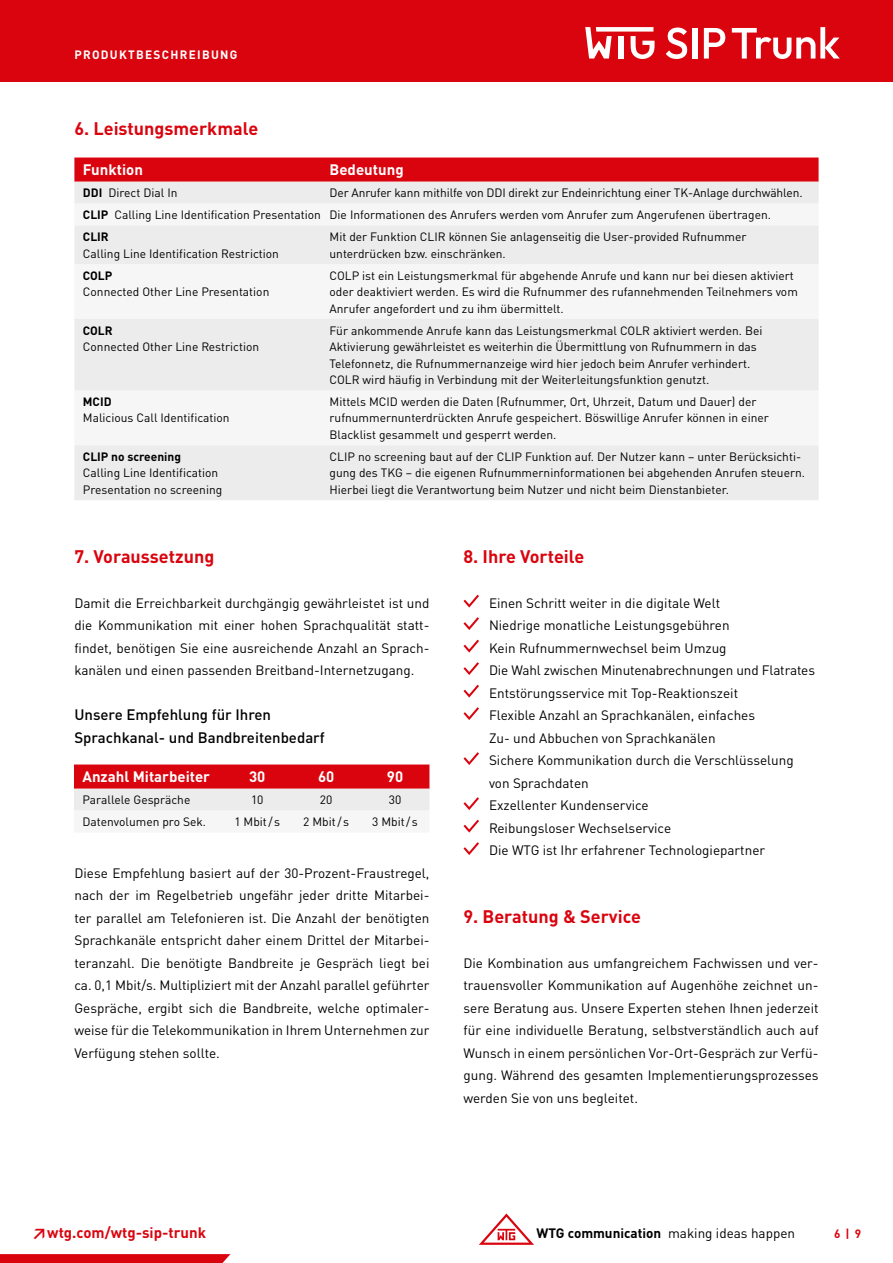
<style>
.page{position:relative;width:893px;height:1263px;background:#fff}
.page>*{position:absolute;margin:0;border:0;box-sizing:border-box;transform-origin:0 0}
.t1{font:700 18px "DINOT";color:#da040e}
.t2{font:500 15px/22.5px "DINOT";color:#000}
.t3{font:700 15px "DINOT";color:#fff}
.t4{font:700 15px "DINOT";color:#da040e}
.t5{font:13.5px/22.5px "DINOT";color:#000}
.t6{font:12px/16.5px "DINOT";color:#000}
.t7{font:700 12px "DINOT";color:#000}
.t8{font:700 12px "DINOT";letter-spacing:.11em;color:#fff}
.t9{font:700 12px "DINOT";color:#da040e}
.s1{font-weight:700}
</style>
<div class="page">
<svg style="left:479px;top:1213px;width:55px;height:32px"></svg>
<svg style="left:0;top:1254px;width:230px;height:9px;background:#db0a14"></svg>
<div style="left:0;top:0;width:893px;height:81px;background:#da040e"></div>
<div style="left:618px;top:36px;width:5px;height:23px;background:#fff"></div>
<div style="left:596px;top:27px;width:57px;height:5px;background:#fff"></div>
<svg style="left:631px;top:36px;width:23px;height:23px"></svg>
<svg style="left:585px;top:27px;width:27px;height:32px"></svg>
<svg style="left:666px;top:28px;width:21px;height:31px"></svg>
<div style="left:692px;top:28px;width:5px;height:31px;background:#fff"></div>
<svg style="left:704px;top:28px;width:21px;height:31px"></svg>
<svg style="left:732px;top:27px;width:108px;height:32px"></svg>
<svg style="left:74px;top:158px;width:745px;height:46px;background:#e3757a"></svg>
<svg style="left:75px;top:225px;width:743px;height:1px"></svg>
<svg style="left:74px;top:226px;width:745px;height:274px;fill:#ececec"></svg>
<svg style="left:463px;top:595px;width:16px;height:12px"></svg>
<svg style="left:463px;top:617px;width:16px;height:13px"></svg>
<svg style="left:463px;top:640px;width:16px;height:12px"></svg>
<svg style="left:463px;top:662px;width:16px;height:13px"></svg>
<svg style="left:463px;top:685px;width:16px;height:12px"></svg>
<svg style="left:463px;top:707px;width:16px;height:13px"></svg>
<svg style="left:463px;top:752px;width:16px;height:13px"></svg>
<svg style="left:463px;top:797px;width:16px;height:13px"></svg>
<svg style="left:463px;top:820px;width:16px;height:12px"></svg>
<svg style="left:463px;top:842px;width:16px;height:13px"></svg>
<svg style="left:74px;top:764px;width:355px;height:47px;background:#e3757a"></svg>
<p class="t8" style="left:74px;top:46px;width:165px">PRODUKTBESCHREIBUNG</p>
<h1 class="t1" style="left:74px;top:117px;width:185px">6. Leistungsmerkmale</h1>
<p class="t3" style="left:83px;top:160px;width:62px">Funktion</p>
<p class="t3" style="left:330px;top:160px;width:76px">Bedeutung</p>
<p class="t6" style="left:83px;top:184px;width:96px"><span class="s1">DDI</span> Direct Dial In</p>
<p class="t6" style="left:83px;top:182px;width:721px;line-height:21.9px;text-indent:247px">Der Anrufer kann mithilfe von DDI direkt zur Endeinrichtung einer TK-Anlage durchwählen.<br><span class="s1">CLIP</span> Calling Line Identification Presentation Die Informationen des Anrufers werden vom Anrufer zum Angerufenen übertragen.<br><span class="s1">CLIR</span></p>
<p class="t6" style="left:83px;top:245px;width:198px">Calling Line Identification Restriction</p>
<p class="t6" style="left:330px;top:228px;width:418px">Mit der Funktion CLIR können Sie anlagenseitig die User-provided Rufnummer unterdrücken bzw. einschränken.</p>
<p class="t7" style="left:83px;top:267px;width:31px">COLP</p>
<p class="t6" style="left:83px;top:283px;width:188px">Connected Other Line Presentation</p>
<p class="t6" style="left:330px;top:267px;width:470px">COLP ist ein Leistungsmerkmal für abgehende Anrufe und kann nur bei diesen aktiviert oder deaktiviert werden. Es wird die Rufnummer des rufannehmenden Teilnehmers vom<br>Anrufer angefordert und zu ihm übermittelt.</p>
<p class="t7" style="left:83px;top:322px;width:31px">COLR</p>
<p class="t6" style="left:83px;top:338px;width:178px">Connected Other Line Restriction</p>
<p class="t6" style="left:330px;top:322px;width:434px">Für ankommende Anrufe kann das Leistungsmerkmal COLR aktiviert werden. Bei Aktivierung gewährleistet es weiterhin die Übermittlung von Rufnummern in das Telefonnetz, die Rufnummernanzeige wird hier jedoch beim Anrufer verhindert.<br>COLR wird häufig in Verbindung mit der Weiterleitungsfunktion genutzt.</p>
<p class="t7" style="left:83px;top:394px;width:30px">MCID</p>
<p class="t6" style="left:83px;top:410px;width:148px">Malicious Call Identification</p>
<p class="t6" style="left:330px;top:393px;width:441px">Mittels MCID werden die Daten (Rufnummer, Ort, Uhrzeit, Datum und Dauer) der rufnummernunterdrückten Anrufe gespeichert. Böswillige Anrufer können in einer<br>Blacklist gesammelt und gesperrt werden.</p>
<p class="t7" style="left:83px;top:449px;width:100px">CLIP no screening</p>
<p class="t6" style="left:83px;top:465px;width:141px">Calling Line Identification<br>Presentation no screening</p>
<p class="t6" style="left:330px;top:448px;width:477px">CLIP no screening baut auf der CLIP Funktion auf. Der Nutzer kann – unter Berücksichti&shy;gung des TKG – die eigenen Rufnummerninformationen bei abgehenden Anrufen steuern.<br>Hierbei liegt die Verantwortung beim Nutzer und nicht beim Dienstanbieter.</p>
<h1 class="t1" style="left:74px;top:544px;width:141px">7. Voraussetzung</h1>
<p class="t5" style="left:74px;top:591px;width:357px">Damit die Erreichbarkeit durchgängig gewährleistet ist und die Kommunikation mit einer hohen Sprachqualität statt&shy;findet, benötigen Sie eine ausreichende Anzahl an Sprach&shy;kanälen und einen passenden Breitband-Internetzugang.</p>
<p class="t2" style="left:74px;top:703px;width:252px">Unsere Empfehlung für Ihren<br>Sprachkanal- und Bandbreitenbedarf</p>
<p class="t3" style="left:82px;top:767px;width:129px">Anzahl Mitarbeiter</p>
<p class="t3" style="left:249px;top:767px;width:18px">30</p>
<p class="t3" style="left:318px;top:767px;width:18px">60</p>
<p class="t3" style="left:387px;top:767px;width:18px">90</p>
<p class="t6" style="left:82px;top:791px;width:109px">Parallele Gespräche</p>
<p class="t6" style="left:251px;top:791px;width:14px">10</p>
<p class="t6" style="left:320px;top:791px;width:14px">20</p>
<p class="t6" style="left:389px;top:791px;width:14px">30</p>
<p class="t6" style="left:82px;top:813px;width:125px">Datenvolumen pro Sek.</p>
<p class="t6" style="left:234px;top:813px;width:47px">1 Mbit/ s</p>
<p class="t6" style="left:303px;top:813px;width:47px">2 Mbit/ s</p>
<p class="t6" style="left:372px;top:813px;width:47px">3 Mbit/ s</p>
<p class="t5" style="left:74px;top:861px;width:357px;text-align:justify">Diese Empfehlung basiert auf der 30-Prozent-Fraustregel, nach der im Regelbetrieb ungefähr jeder dritte Mitarbei&shy;ter parallel am Telefonieren ist. Die Anzahl der benötigten Sprachkanäle entspricht daher einem Drittel der Mitarbei&shy;teranzahl. Die benötigte Bandbreite je Gespräch liegt bei ca. 0,1 Mbit/s. Multipliziert mit der Anzahl parallel geführter Gespräche, ergibt sich die Bandbreite, welche optimaler&shy;weise für die Telekommunikation in Ihrem Unternehmen zur Verfügung stehen sollte.</p>
<h1 class="t1" style="left:463px;top:544px;width:122px">8. Ihre Vorteile</h1>
<p class="t5" style="left:489px;top:591px;width:327px">Einen Schritt weiter in die digitale Welt<br>Niedrige monatliche Leistungsgebühren<br>Kein Rufnummernwechsel beim Umzug<br>Die Wahl zwischen Minutenabrechnungen und Flatrates Entstörungsservice mit Top-Reaktionszeit<br>Flexible Anzahl an Sprachkanälen, einfaches<br>Zu- und Abbuchen von Sprachkanälen<br>Sichere Kommunikation durch die Verschlüsselung von Sprachdaten<br>Exzellenter Kundenservice<br>Reibungsloser Wechselservice<br>Die WTG ist Ihr erfahrener Technologiepartner</p>
<h1 class="t1" style="left:463px;top:904px;width:179px">9. Beratung &amp; Service</h1>
<p class="t5" style="left:463px;top:951px;width:357px;text-align:justify">Die Kombination aus umfangreichem Fachwissen und ver&shy;trauensvoller Kommunikation auf Augenhöhe zeichnet un&shy;sere Beratung aus. Unsere Experten stehen Ihnen jederzeit für eine individuelle Beratung, selbstverständlich auch auf Wunsch in einem persönlichen Vor-Ort-Gespräch zur Verfü&shy;gung. Während des gesamten Implementierungsprozesses werden Sie von uns begleitet.</p>
<p class="t4" style="left:32px;top:1222px;width:176px">↗wtg.com/wtg-sip-trunk</p>
<p class="t5" style="left:536px;top:1221px;width:260px"><span class="s1">WTG communication</span> making ideas happen</p>
<p class="t9" style="left:834px;top:1225px;width:29px">6 | 9</p>
</div>
